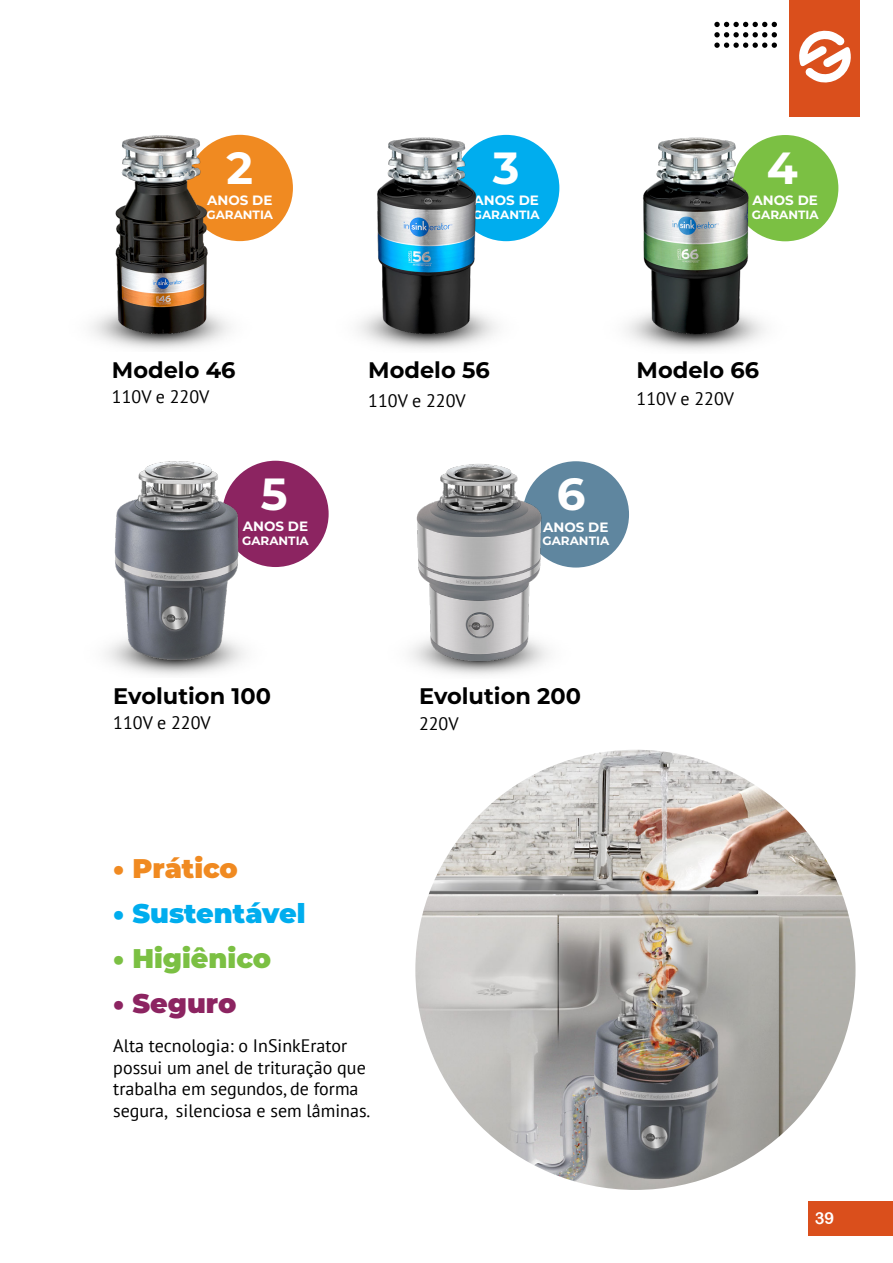
<style>
.page{position:relative;width:893px;height:1263px;background:#fff}
.page>*{position:absolute;margin:0;border:0;box-sizing:border-box;transform-origin:0 0}
.t1{font:700 45px "Montserrat";color:#fff}
.t2{font:900 27px "Montserrat";color:#00adee}
.t3{font:900 27px "Montserrat";color:#7bc043}
.t4{font:900 27px "Montserrat";color:#f08a21}
.t5{font:900 27px "Montserrat";color:#8c2461}
.t6{font:700 22.5px "Montserrat";color:#000}
.t7{font:18px/21.6px "PT Sans";color:#000}
.t8{font:16.5px "Arial Rounded MT Bold";color:#fff}
.t9{font:700 13.5px "Montserrat";color:#fff}
.t10{font:700 12px "Montserrat";color:#fff}
</style>
<div class="page">
<div style="left:808px;top:1201px;width:85px;height:35px;background:#da4f1c"></div>
<div style="left:790px;top:0;width:70px;height:117px;background:#da4f1c"></div>
<svg style="left:714px;top:22px;width:63px;height:15px"></svg>
<svg style="left:714px;top:43px;width:63px;height:5px"></svg>
<svg style="left:799px;top:30px;width:52px;height:53px"></svg>
<img style="left:415px;top:750px;width:440px;height:440px;border-radius:220px">
<img style="left:626px;top:318px;width:139px;height:32px">
<div style="left:732px;top:135px;width:106px;height:106px;background:#7bc043;border-radius:50%"></div>
<img style="left:637px;top:137px;width:117px;height:200px">
<div style="left:453px;top:135px;width:106px;height:106px;background:#00adee;border-radius:50%"></div>
<img style="left:369px;top:137px;width:112px;height:200px">
<div style="left:187px;top:135px;width:106px;height:106px;background:#f08a21;border-radius:50%"></div>
<img style="left:104px;top:135px;width:113px;height:203px">
<div style="left:523px;top:461px;width:106px;height:107px;background:#5f869f;border-radius:50%"></div>
<img style="left:414px;top:464px;width:130px;height:202px">
<div style="left:222px;top:461px;width:107px;height:106px;background:#8c2461;border-radius:50%"></div>
<img style="left:110px;top:461px;width:133px;height:203px">
<h1 class="t1" style="left:226px;top:135px;width:28px">2</h1>
<p class="t9" style="left:207px;top:191px;width:67px">ANOS DE</p>
<p class="t10" style="left:206px;top:206px;width:68px">GARANTIA</p>
<h1 class="t1" style="left:493px;top:135px;width:28px">3</h1>
<p class="t9" style="left:474px;top:191px;width:67px">ANOS DE</p>
<p class="t10" style="left:473px;top:206px;width:68px">GARANTIA</p>
<h1 class="t1" style="left:767px;top:136px;width:33px">4</h1>
<p class="t9" style="left:753px;top:191px;width:67px">ANOS DE</p>
<p class="t10" style="left:752px;top:206px;width:68px">GARANTIA</p>
<p class="t6" style="left:112px;top:353px;width:125px">Modelo 46</p>
<p class="t6" style="left:368px;top:354px;width:123px">Modelo 56</p>
<p class="t6" style="left:637px;top:354px;width:124px">Modelo 66</p>
<p class="t7" style="left:112px;top:386px;width:99px">110V e 220V</p>
<p class="t7" style="left:368px;top:389px;width:99px">110V e 220V</p>
<p class="t7" style="left:637px;top:387px;width:99px">110V e 220V</p>
<h1 class="t1" style="left:261px;top:461px;width:28px">5</h1>
<p class="t9" style="left:243px;top:517px;width:67px">ANOS DE</p>
<p class="t10" style="left:242px;top:532px;width:68px">GARANTIA</p>
<h1 class="t1" style="left:557px;top:462px;width:30px">6</h1>
<p class="t9" style="left:543px;top:517px;width:67px">ANOS DE</p>
<p class="t10" style="left:542px;top:532px;width:68px">GARANTIA</p>
<p class="t6" style="left:113px;top:679px;width:159px">Evolution 100</p>
<p class="t7" style="left:113px;top:711px;width:99px">110V e 220V</p>
<h2 class="t4" style="left:113px;top:848px;width:126px">• Prático</h2>
<h2 class="t2" style="left:113px;top:893px;width:194px">• Sustentável</h2>
<h2 class="t3" style="left:113px;top:938px;width:159px">• Higiênico</h2>
<h2 class="t5" style="left:113px;top:983px;width:125px">• Seguro</h2>
<p class="t7" style="left:113px;top:1034px;width:259px">Alta tecnologia: o InSinkErator possui um anel de trituração que trabalha em segundos, de forma segura, silenciosa e sem lâminas.</p>
<p class="t6" style="left:419px;top:680px;width:164px">Evolution 200</p>
<p class="t7" style="left:419px;top:712px;width:41px">220V</p>
<p class="t8" style="left:815px;top:1209px;width:21px">39</p>
</div>
